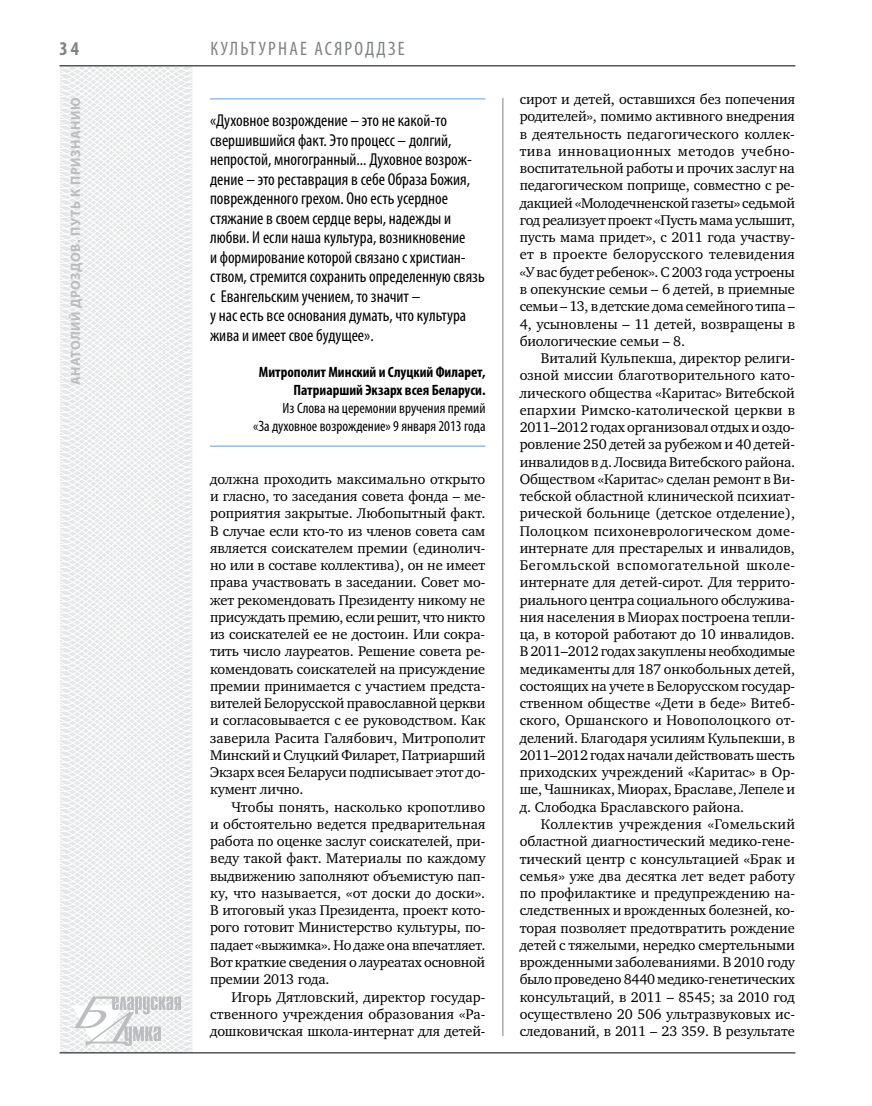
<style>
.page{position:relative;width:872px;height:1106px;background:#fff}
.page>*{position:absolute;margin:0;border:0;box-sizing:border-box;transform-origin:0 0}
.t1{font:condensed 19.5px "Myriad Pro";letter-spacing:.15em;color:#808285}
.t2{font:700 condensed 19.5px "Myriad Pro";color:#808285}
.t3{font:condensed 17.25px/19.5px "Myriad Pro";color:#000}
.t4{font:condensed 15px/18px "Myriad Pro";color:#000;text-align:right}
.t5{font:700 condensed 15px/18px "Myriad Pro";color:#000;text-align:right}
.t6{font:14.4px/17.2px "Charter C";letter-spacing:-.01em;color:#000;text-align:justify}
.t7{font:700 13.5px "Myriad Pro";letter-spacing:.04em;color:#bcbdc0}
</style>
<div class="page">
<svg style="left:59px;top:65px;width:192px;height:989px"></svg>
<hr style="left:502px;top:98px;width:1px;height:938px;background:#808285">
<hr style="left:60px;top:1052px;width:735px;height:1px;background:#000">
<svg style="left:71px;top:996px;width:110px;height:53px"></svg>
<hr style="left:60px;top:65px;width:735px;height:1px;background:#000">
<div style="left:210px;top:98px;width:275px;height:348px;background:#fff"></div>
<hr style="left:210px;top:98px;width:275px;height:2px;background:#93bfe6">
<hr style="left:210px;top:445px;width:275px;height:2px;background:#93bfe6">
<h1 class="t2" style="left:60px;top:37px;width:21px">34</h1>
<p class="t7" style="left:67px;top:385px;width:289px;rotate:-90deg">Анатолий ДРОЗДОВ. Путь к признанию</p>
<h1 class="t1" style="left:210px;top:37px;width:196px">культурнае асяроддзе</h1>
<p class="t3" style="left:210px;top:110px;width:276px">«Духовное возрождение – это не какой-то свершившийся факт. Это процесс – долгий, непростой, многогранный... Духовное возрож&shy;дение – это реставрация в себе Образа Божия, поврежденного грехом. Оно есть усердное стяжание в своем сердце веры, надежды и любви. И если наша культура, возникновение<br>и формирование которой связано с христиан&shy;ством, стремится сохранить определенную связь с Евангельским учением, то значит –<br>у нас есть все основания думать, что культура жива и имеет свое будущее».</p>
<p class="t5" style="left:259px;top:362px;width:228px">Митрополит Минский и Слуцкий Филарет,<br>Патриарший Экзарх всея Беларуси.</p>
<p class="t4" style="left:253px;top:398px;width:234px">Из Слова на церемонии вручения премий<br>«За духовное возрождение» 9 января 2013 года</p>
<p class="t6" style="left:210px;top:470px;width:277px">должна проходить максимально открыто и гласно, то заседания совета фонда – ме&shy;роприятия закрытые. Любопытный факт.<br>В случае если кто-то из членов совета сам является соискателем премии (единолич&shy;но или в составе коллектива), он не имеет права участвовать в заседании. Совет мо&shy;жет рекомендовать Президенту никому не присуждать премию, если решит, что никто из соискателей ее не достоин. Или сокра&shy;тить число лауреатов. Решение совета ре&shy;комендовать соискателей на присуждение премии принимается с участием предста&shy;вителей Белорусской православной церкви и согласовывается с ее руководством. Как заверила Расита Галябович, Митрополит Минский и Слуцкий Филарет, Патриарший Экзарх всея Беларуси подписывает этот до&shy;кумент лично.</p>
<p class="t6" style="left:210px;top:798px;width:277px;text-indent:21px">Чтобы понять, насколько кропотливо и обстоятельно ведется предварительная работа по оценке заслуг соискателей, при&shy;веду такой факт. Материалы по каждому выдвижению заполняют объемистую пап&shy;ку, что называется, «от доски до доски».<br>В итоговый указ Президента, проект кото&shy;рого готовит Министерство культуры, по&shy;падает «выжимка». Но даже она впечатляет.<br>Вот краткие сведения о лауреатах основной премии 2013 года.</p>
<p class="t6" style="left:210px;top:988px;width:277px;text-indent:21px">Игорь Дятловский, директор государ&shy;ственного учреждения образования «Ра&shy;дошковичская школа-интернат для детей-</p>
<p class="t6" style="left:519px;top:91px;width:277px">сирот и детей, оставшихся без попечения родителей», помимо активного внедрения в деятельность педагогического коллек&shy;тива инновационных методов учебно&shy;воспитательной работы и прочих заслуг на педагогическом поприще, совместно с ре&shy;дакцией «Молодечненской газеты» седьмой год реализует проект «Пусть мама услышит, пусть мама придет», с 2011 года участву&shy;ет в проекте белорусского телевидения «У вас будет ребенок». С 2003 года устроены в опекунские семьи – 6 детей, в приемные семьи – 13, в детские дома семейного типа – 4, усыновлены – 11 детей, возвращены в биологические семьи – 8.</p>
<p class="t6" style="left:519px;top:350px;width:277px;text-indent:21px">Виталий Кульпекша, директор религи&shy;озной миссии благотворительного като&shy;лического общества «Каритас» Витебской епархии Римско-католической церкви в 2011–2012 годах организовал отдых и оздо&shy;ровление 250 детей за рубежом и 40 детей&shy;инвалидов в д. Лосвида Витебского района.<br>Обществом «Каритас» сделан ремонт в Ви&shy;тебской областной клинической психиат&shy;рической больнице (детское отделение), Полоцком психоневрологическом доме&shy;интернате для престарелых и инвалидов, Бегомльской вспомогательной школе&shy;интернате для детей-сирот. Для террито&shy;риального центра социального обслужива&shy;ния населения в Миорах построена тепли&shy;ца, в которой работают до 10 инвалидов.<br>В 2011–2012 годах закуплены необходимые медикаменты для 187 онкобольных детей, состоящих на учете в Белорусском государ&shy;ственном обществе «Дети в беде» Витеб&shy;ского, Оршанского и Новополоцкого от&shy;делений. Благодаря усилиям Кульпекши, в 2011–2012 годах начали действовать шесть приходских учреждений «Каритас» в Ор&shy;ше, Чашниках, Миорах, Браславе, Лепеле и д. Слободка Браславского района.</p>
<p class="t6" style="left:519px;top:815px;width:277px;text-indent:21px">Коллектив учреждения «Гомельский областной диагностический медико-гене&shy;тический центр с консультацией «Брак и семья» уже два десятка лет ведет работу по профилактике и предупреждению на&shy;следственных и врожденных болезней, ко&shy;торая позволяет предотвратить рождение детей с тяжелыми, нередко смертельными врожденными заболеваниями. В 2010 году было проведено 8440 медико-генетических консультаций, в 2011 – 8545; за 2010 год осуществлено 20 506 ультразвуковых ис&shy;следований, в 2011 – 23 359. В результате</p>
</div>
